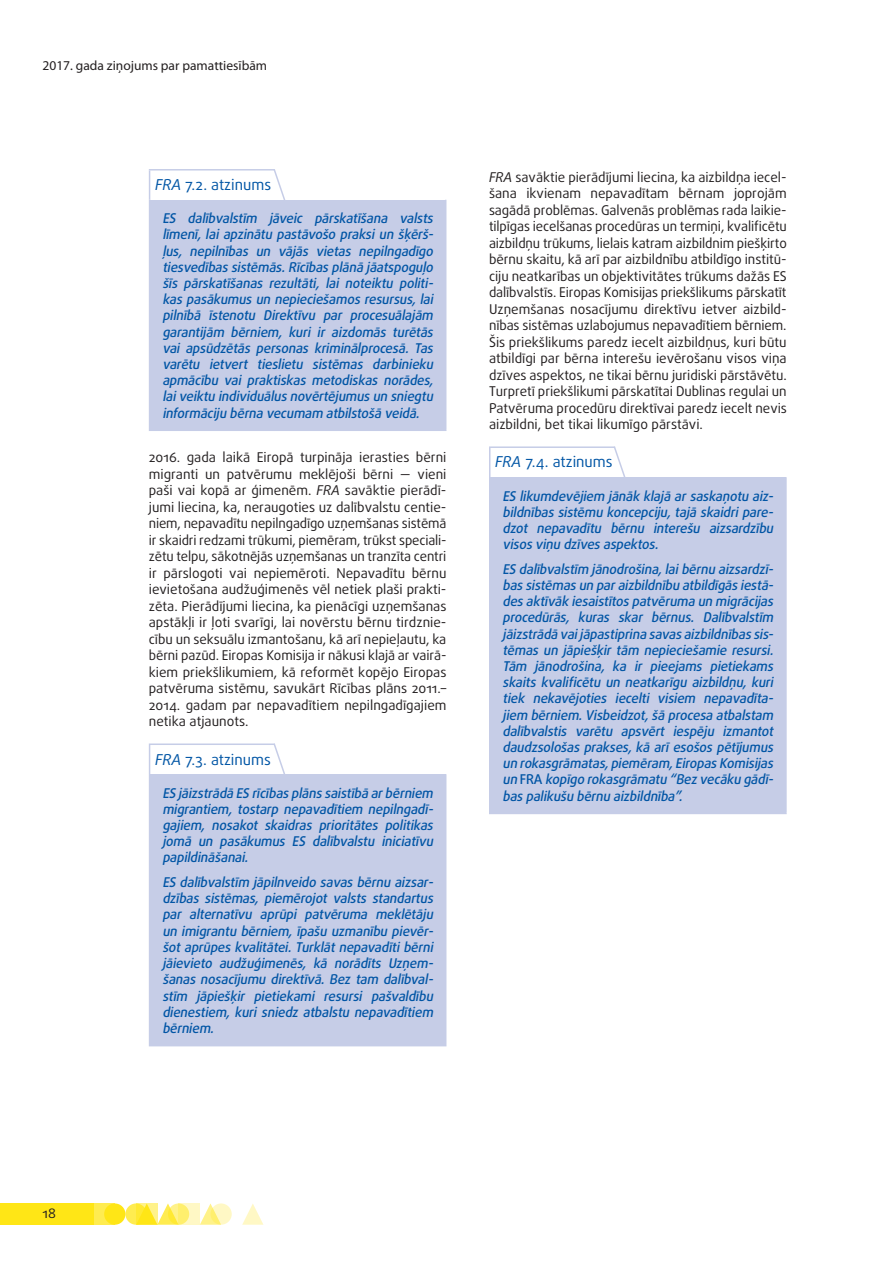
<style>
.page{position:relative;width:893px;height:1263px;background:#fff}
.page>*{position:absolute;margin:0;border:0;box-sizing:border-box;transform-origin:0 0}
.opinion_header{font:15px "Daxline Pro";color:#0155a5}
.opinion_text{font:italic 500 13.5px/16.2px "Daxline Pro";letter-spacing:-.01em;color:#0155a5;text-align:justify}
.body_text{font:13.5px/16.5px "Daxline Pro";color:#231f20;text-align:justify}
.t1{font:13.5px "Myriad Pro";color:#231f20}
.s1{font-style:italic}
.s2{font-style:normal}
</style>
<div class="page">
<svg style="left:125px;top:1203px;width:22px;height:22px"></svg>
<div style="left:94px;top:1203px;width:21px;height:22px;background:#ffec50"></div>
<div style="left:0;top:1203px;width:94px;height:22px;background:#ffe616"></div>
<svg style="left:200px;top:1203px;width:18px;height:22px"></svg>
<svg style="left:242px;top:1204px;width:21px;height:21px"></svg>
<div style="left:104px;top:1203px;width:21px;height:22px;background:#ffe616;border-radius:50%"></div>
<svg style="left:157px;top:1203px;width:18px;height:22px"></svg>
<svg style="left:168px;top:1203px;width:21px;height:22px"></svg>
<svg style="left:210px;top:1203px;width:22px;height:22px"></svg>
<svg style="left:136px;top:1203px;width:21px;height:22px"></svg>
<svg style="left:179px;top:1203px;width:21px;height:22px"></svg>
<div style="left:150px;top:200px;width:296px;height:230px;background:#c6cde7"></div>
<svg style="left:149px;top:171px;width:1px;height:29px"></svg>
<hr style="left:149px;top:169px;width:126px;height:2px;background:#c6cde7">
<hr style="left:149px;top:200px;width:1px;height:229px;background:#c6cde7">
<hr style="left:149px;top:429px;width:126px;height:2px;background:#c6cde7">
<hr style="left:275px;top:429px;width:171px;height:2px;background:#c6cde7">
<div style="left:150px;top:774px;width:296px;height:272px;background:#c6cde7"></div>
<svg style="left:149px;top:745px;width:1px;height:29px"></svg>
<hr style="left:149px;top:743px;width:126px;height:2px;background:#c6cde7">
<hr style="left:149px;top:774px;width:1px;height:271px;background:#c6cde7">
<hr style="left:149px;top:1045px;width:126px;height:1px;background:#c6cde7">
<div style="left:490px;top:477px;width:296px;height:336px;background:#c6cde7"></div>
<hr style="left:785px;top:477px;width:2px;height:336px;background:#c6cde7">
<svg style="left:489px;top:448px;width:1px;height:29px"></svg>
<hr style="left:489px;top:446px;width:126px;height:2px;background:#c6cde7">
<hr style="left:489px;top:477px;width:1px;height:336px;background:#c6cde7">
<hr style="left:489px;top:813px;width:126px;height:1px;background:#c6cde7">
<hr style="left:615px;top:813px;width:172px;height:1px;background:#c6cde7">
<svg style="left:272px;top:170px;width:14px;height:30px"></svg>
<svg style="left:272px;top:743px;width:13px;height:31px"></svg>
<svg style="left:612px;top:446px;width:14px;height:31px"></svg>
<p class="t1" style="left:43px;top:57px;width:226px">2017. gada ziņojums par pamattiesībām</p>
<p class="opinion_header" style="left:155px;top:175px;width:118px"><span class="s1">FRA</span> 7.2. atzinums</p>
<p class="opinion_text" style="left:162px;top:210px;width:275px">ES dalībvalstīm jāveic pārskatīšana valsts līmenī, lai apzinātu pastāvošo praksi un šķērš&shy;ļus, nepilnības un vājās vietas nepilngadīgo tiesvedībassistēmās.Rīcībasplānā jāatspoguļo šīs pārskatīšanas rezultāti, lai noteiktu politi&shy;kas pasākumus un nepieciešamos resursus, lai pilnībā īstenotu Direktīvu par procesuālajām garantijām bērniem, kuri ir aizdomās turētās vai apsūdzētās personas kriminālprocesā. Tas varētu ietvert tieslietu sistēmas darbinieku apmācību vai praktiskas metodiskas norādes, laiveiktu individuālusnovērtējumusun sniegtu informāciju bērna vecumam atbilstošā veidā.</p>
<p class="body_text" style="left:149px;top:449px;width:299px">2016. gada laikā Eiropā turpināja ierasties bērni migranti un patvērumu meklējoši bērni — vieni paši vai kopā ar ģimenēm. <span class="s1">FRA</span> savāktie pierādī&shy;jumi liecina, ka, neraugoties uz dalībvalstu centie&shy;niem, nepavadītu nepilngadīgo uzņemšanas sistēmā ir skaidri redzami trūkumi, piemēram, trūkst speciali&shy;zētu telpu, sākotnējās uzņemšanas un tranzīta centri ir pārslogoti vai nepiemēroti. Nepavadītu bērnu ievietošana audžuģimenēs vēl netiek plaši prakti&shy;zēta. Pierādījumi liecina, ka pienācīgi uzņemšanas apstākļi ir ļoti svarīgi, lai novērstu bērnu tirdznie&shy;cību un seksuālu izmantošanu, kā arī nepieļautu, ka bērni pazūd. Eiropas Komisija ir nākusi klajā ar vairā&shy;kiem priekšlikumiem, kā reformēt kopējo Eiropas patvēruma sistēmu, savukārt Rīcības plāns 2011.– 2014. gadam par nepavadītiem nepilngadīgajiem netika atjaunots.</p>
<p class="opinion_header" style="left:155px;top:749px;width:117px"><span class="s1">FRA</span> 7.3. atzinums</p>
<p class="opinion_text" style="left:162px;top:785px;width:275px">ES jāizstrādā ES rīcībasplānssaistībā arbērniem migrantiem, tostarp nepavadītiem nepilngadī&shy;gajiem, nosakot skaidras prioritātes politikas jomā un pasākumus ES dalībvalstu iniciatīvu papildināšanai.</p>
<p class="opinion_text" style="left:162px;top:874px;width:275px">ES dalībvalstīm jāpilnveido savas bērnu aizsar&shy;dzības sistēmas, piemērojot valsts standartus par alternatīvu aprūpi patvēruma meklētāju un imigrantu bērniem, īpašu uzmanību pievēr&shy;šot aprūpes kvalitātei. Turklāt nepavadīti bērni jāievieto audžuģimenēs, kā norādīts Uzņem&shy;šanas nosacījumu direktīvā. Bez tam dalībval&shy;stīm jāpiešķir pietiekami resursi pašvaldību dienestiem, kuri sniedz atbalstu nepavadītiem bērniem.</p>
<p class="body_text" style="left:489px;top:169px;width:299px"><span class="s1">FRA</span> savāktie pierādījumi liecina, ka aizbildņa iecel&shy;šana ikvienam nepavadītam bērnam joprojām sagādā problēmas. Galvenās problēmas rada laikie&shy;tilpīgas iecelšanas procedūras un termiņi, kvalificētu aizbildņu trūkums, lielais katram aizbildnim piešķirto bērnu skaitu, kā arī par aizbildnību atbildīgo institū&shy;ciju neatkarības un objektivitātes trūkums dažās ES dalībvalstīs. Eiropas Komisijas priekšlikums pārskatīt Uzņemšanas nosacījumu direktīvu ietver aizbild&shy;nības sistēmas uzlabojumus nepavadītiem bērniem.<br>Šis priekšlikums paredz iecelt aizbildņus, kuri būtu atbildīgi par bērna interešu ievērošanu visos viņa dzīves aspektos, ne tikai bērnu juridiski pārstāvētu.<br>Turpretī priekšlikumi pārskatītai Dublinas regulai un Patvēruma procedūru direktīvai paredz iecelt nevis aizbildni, bet tikai likumīgo pārstāvi.</p>
<p class="opinion_header" style="left:495px;top:452px;width:119px"><span class="s1">FRA</span> 7.4. atzinums</p>
<p class="opinion_text" style="left:502px;top:488px;width:275px">ES likumdevējiem jānāk klajā arsaskaņotu aiz&shy;bildnībassistēmu koncepciju,tajā skaidripare&shy;dzot nepavadītu bērnu interešu aizsardzību visosviņu dzīvesaspektos.</p>
<p class="opinion_text" style="left:502px;top:561px;width:275px">ES dalībvalstīm jānodrošina,laibērnu aizsardzī&shy;bassistēmasun paraizbildnību atbildīgāsiestā&shy;desaktīvāk iesaistītospatvēruma un migrācijas procedūrās, kuras skar bērnus. Dalībvalstīm jāizstrādā vaijāpastiprina savasaizbildnībassis&shy;tēmas un jāpiešķir tām nepieciešamie resursi.<br>Tām jānodrošina, ka ir pieejams pietiekams skaits kvalificētu un neatkarīgu aizbildņu, kuri tiek nekavējoties iecelti visiem nepavadīta&shy;jiem bērniem.Visbeidzot,šā procesa atbalstam dalībvalstis varētu apsvērt iespēju izmantot daudzsološas prakses, kā arī esošos pētījumus un rokasgrāmatas,piemēram,EiropasKomisijas un <span class="s2">F R A</span> kopīgo rokasgrāmatu “Bezvecāku gādī&shy;baspalikušu bērnu aizbildnība”.</p>
<p class="body_text" style="left:43px;top:1205px;width:15px">18</p>
</div>
